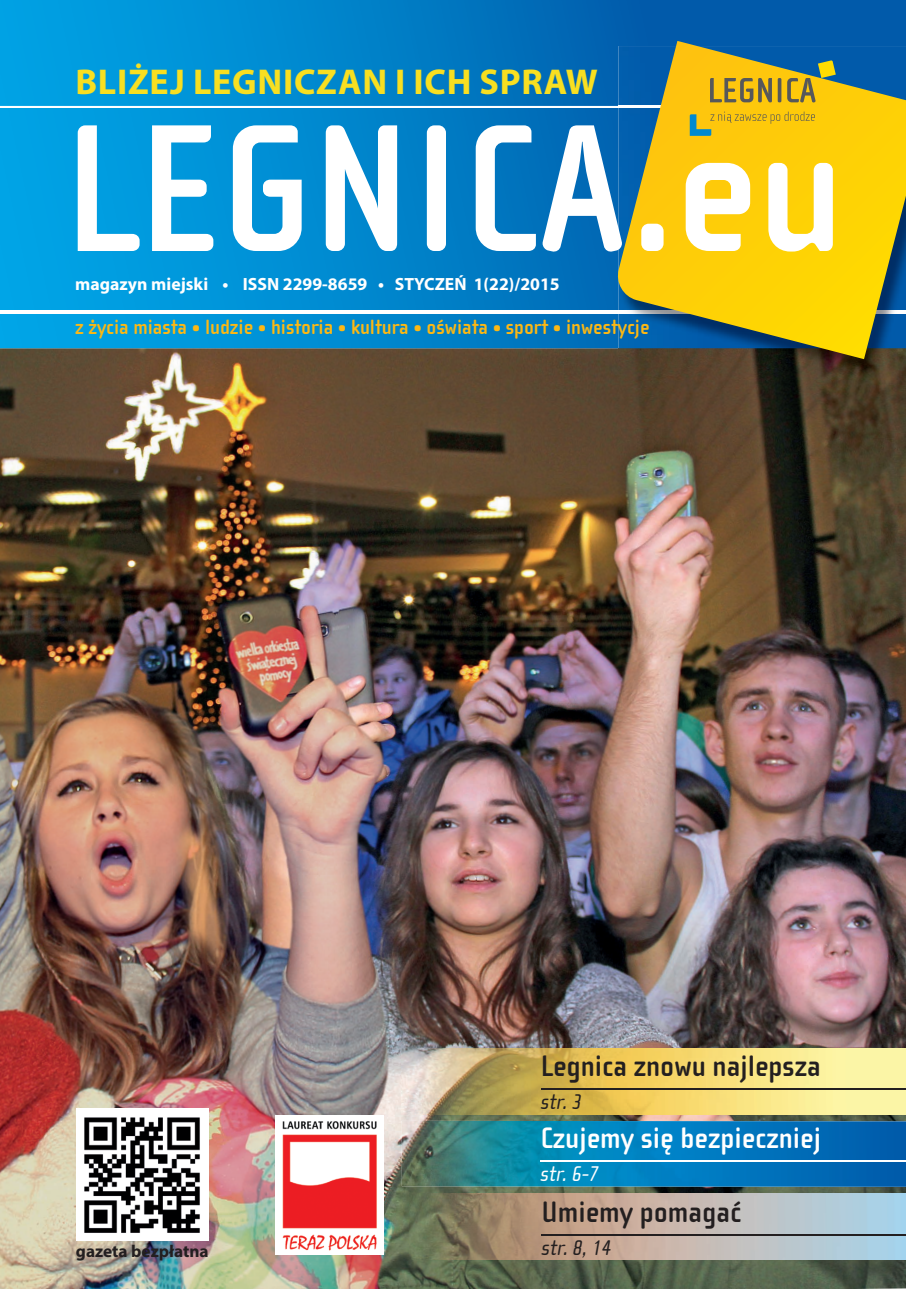
<style>
.page{position:relative;width:906px;height:1289px;background:#fff}
.page>*{position:absolute;margin:0;border:0;box-sizing:border-box;transform-origin:0 0}
.t1{font:700 185.7px "Cholla Sans OTCE";color:#fff}
.t2{font:700 36px "Myriad Pro";letter-spacing:.02em;color:#f8df21}
.t3{font:700 30.45px "Cholla Sans OTCE";color:#231f20}
.t4{font:700 30.45px "Cholla Sans OTCE";color:#fff}
.t5{font:italic 21.75px "Cholla Sans OTCE";color:#231f20}
.t6{font:italic 21.75px "Cholla Sans OTCE";color:#fff}
.t7{font:700 21.15px "Cholla Sans OTCE";color:#fcb814}
.t8{font:700 17.7px "Myriad Pro";color:#fff}
.t9{font:700 17.25px "Myriad Pro";color:#231f20}
</style>
<div class="page">
<img style="left:0;top:348px;width:906px;height:940px">
<svg style="left:0;top:0;width:906px;height:348px;background:#0186cd"></svg>
<hr style="left:0;top:106px;width:677px;height:1px;background:#fff">
<hr style="left:0;top:310px;width:906px;height:3px;background:#fff">
<img style="left:618px;top:359px;width:288px;height:20px">
<svg style="left:615px;top:41px;width:291px;height:318px;background:#b7ab30"></svg>
<img style="left:410px;top:1193px;width:496px;height:66px">
<img style="left:402px;top:1120px;width:504px;height:66px">
<img style="left:402px;top:1048px;width:504px;height:66px">
<hr style="left:541px;top:1088px;width:365px;height:1px;background:#231f20">
<hr style="left:541px;top:1233px;width:365px;height:2px;background:#231f20">
<hr style="left:540px;top:1160px;width:366px;height:1px;background:#fff">
<div style="left:76px;top:1108px;width:133px;height:133px;background:#fff"></div>
<img style="left:84px;top:1117px;width:116px;height:116px">
<img style="left:276px;top:1115px;width:107px;height:139px">
<svg style="left:710px;top:78px;width:62px;height:24px"></svg>
<svg style="left:777px;top:78px;width:4px;height:24px"></svg>
<svg style="left:787px;top:60px;width:49px;height:43px;background:#a39d3e"></svg>
<svg style="left:690px;top:111px;width:125px;height:25px;background:#e0bd1e"></svg>
<h2 class="t2" style="left:75px;top:59px;width:524px">BLIŻEJ LEGNICZAN I ICH SPRAW</h2>
<h1 class="t1" style="left:64px;top:85px;width:781px">LEGNICA.eu</h1>
<p class="t8" style="left:75px;top:273px;width:486px">magazyn miejski • ISSN 2299-8659 • STYCZEŃ 1(22)/2015</p>
<p class="t7" style="left:75px;top:315px;width:576px">z życia miasta • ludzie • historia • kultura • oświata • sport • inwestycje</p>
<h3 class="t3" style="left:541px;top:1049px;width:281px">Legnica znowu najlepsza</h3>
<p class="t5" style="left:541px;top:1089px;width:43px">str. 3</p>
<p class="t9" style="left:76px;top:1240px;width:134px">gazeta bezpłatna</p>
<h3 class="t4" style="left:540px;top:1121px;width:282px">Czujemy się bezpieczniej</h3>
<p class="t6" style="left:540px;top:1161px;width:60px">str. 6-7</p>
<h3 class="t3" style="left:541px;top:1194px;width:201px">Umiemy pomagać</h3>
<p class="t5" style="left:541px;top:1235px;width:71px">str. 8, 14</p>
</div>
